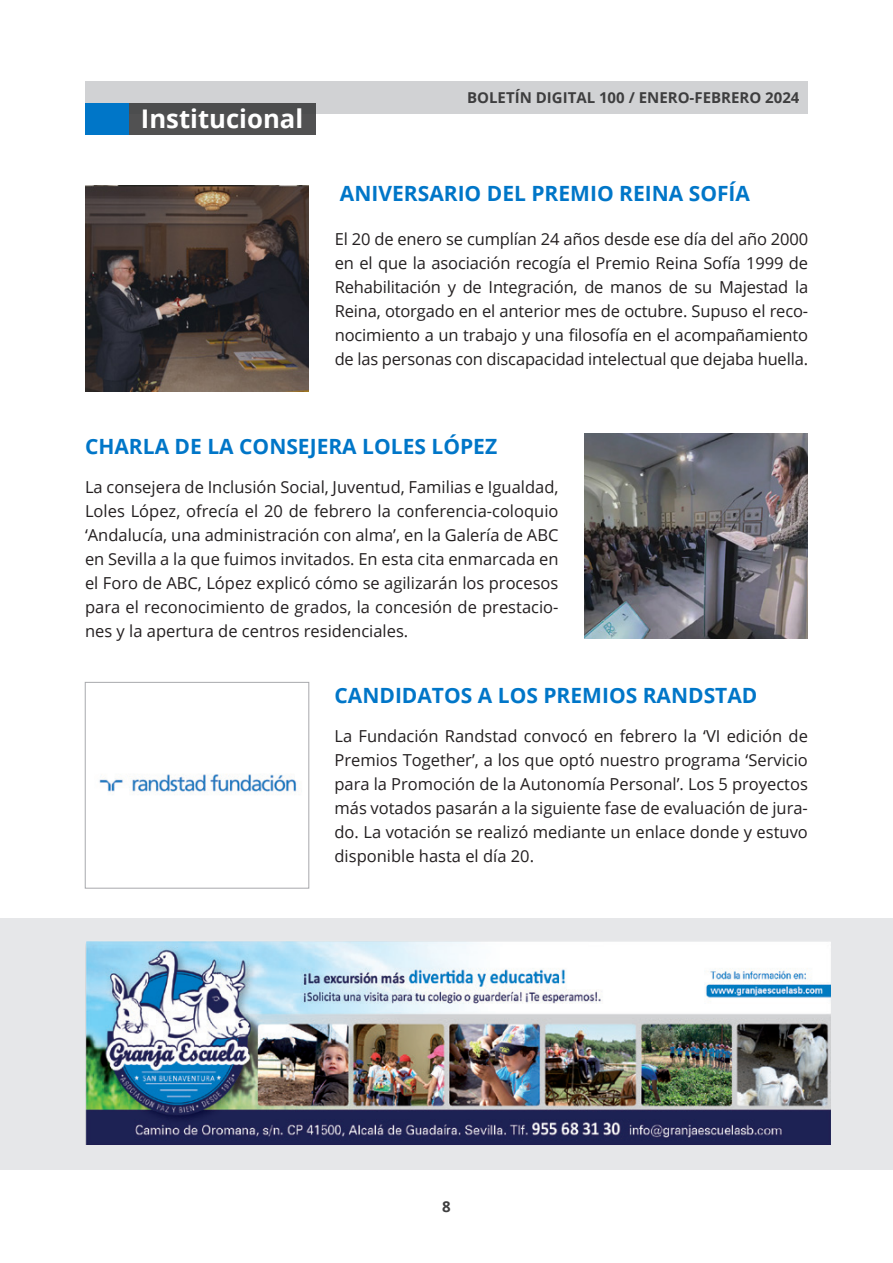
<style>
.page{position:relative;width:893px;height:1263px;background:#fff}
.page>*{position:absolute;margin:0;border:0;box-sizing:border-box;transform-origin:0 0}
.t1{font:700 25.65px "Open Sans";color:#fff}
.t2{font:700 21px "Open Sans";color:#0076c8}
.t3{font:16.5px/24px "Open Sans";color:#231f20;text-align:justify}
.t4{font:700 15px "Open Sans";color:#3e3e3f}
</style>
<div class="page">
<div style="left:0;top:918px;width:893px;height:252px;background:#e6e7e9"></div>
<img style="left:85px;top:186px;width:224px;height:205px">
<div style="left:85px;top:682px;width:224px;height:206px;border:1px solid #a8a9ad"></div>
<img style="left:584px;top:433px;width:224px;height:206px">
<img style="left:99px;top:774px;width:198px;height:20px">
<img style="left:85px;top:941px;width:746px;height:204px">
<div style="left:85px;top:82px;width:723px;height:32px;background:#d1d2d4"></div>
<div style="left:129px;top:103px;width:187px;height:31px;background:#515152"></div>
<div style="left:85px;top:103px;width:44px;height:31px;background:#0076c8"></div>
<p class="t1" style="left:141px;top:101px;width:164px">Institucional</p>
<p class="t4" style="left:467px;top:87px;width:334px">BOLETÍN DIGITAL 100 / ENERO-FEBRERO 2024</p>
<p class="t2" style="left:340px;top:178px;width:412px">ANIVERSARIO DEL PREMIO REINA SOFÍA</p>
<p class="t3" style="left:335px;top:227px;width:475px">El 20 de enero se cumplían 24 años desde ese día del año 2000 en el que la asociación recogía el Premio Reina Sofía 1999 de Rehabilitación y de Integración, de manos de su Majestad la Reina, otorgado en el anterior mes de octubre. Supuso el reco&shy;nocimiento a un trabajo y una filosofía en el acompañamiento de las personas con discapacidad intelectual que dejaba huella.</p>
<p class="t2" style="left:85px;top:431px;width:414px">CHARLA DE LA CONSEJERA LOLES LÓPEZ</p>
<p class="t3" style="left:85px;top:474px;width:475px">La consejera de Inclusión Social, Juventud, Familias e Igualdad, Loles López, ofrecía el 20 de febrero la conferencia-coloquio ‘Andalucía, una administración con alma’, en la Galería de ABC en Sevilla a la que fuimos invitados. En esta cita enmarcada en el Foro de ABC, López explicó cómo se agilizarán los procesos para el reconocimiento de grados, la concesión de prestacio&shy;nes y la apertura de centros residenciales.</p>
<p class="t2" style="left:334px;top:681px;width:424px">CANDIDATOS A LOS PREMIOS RANDSTAD</p>
<p class="t3" style="left:334px;top:724px;width:475px">La Fundación Randstad convocó en febrero la ‘VI edición de Premios Together’, a los que optó nuestro programa ‘Servicio para la Promoción de la Autonomía Personal’. Los 5 proyectos más votados pasarán a la siguiente fase de evaluación de jura&shy;do. La votación se realizó mediante un enlace donde y estuvo disponible hasta el día 20.</p>
<p class="t4" style="left:442px;top:1195px;width:10px">8</p>
</div>
